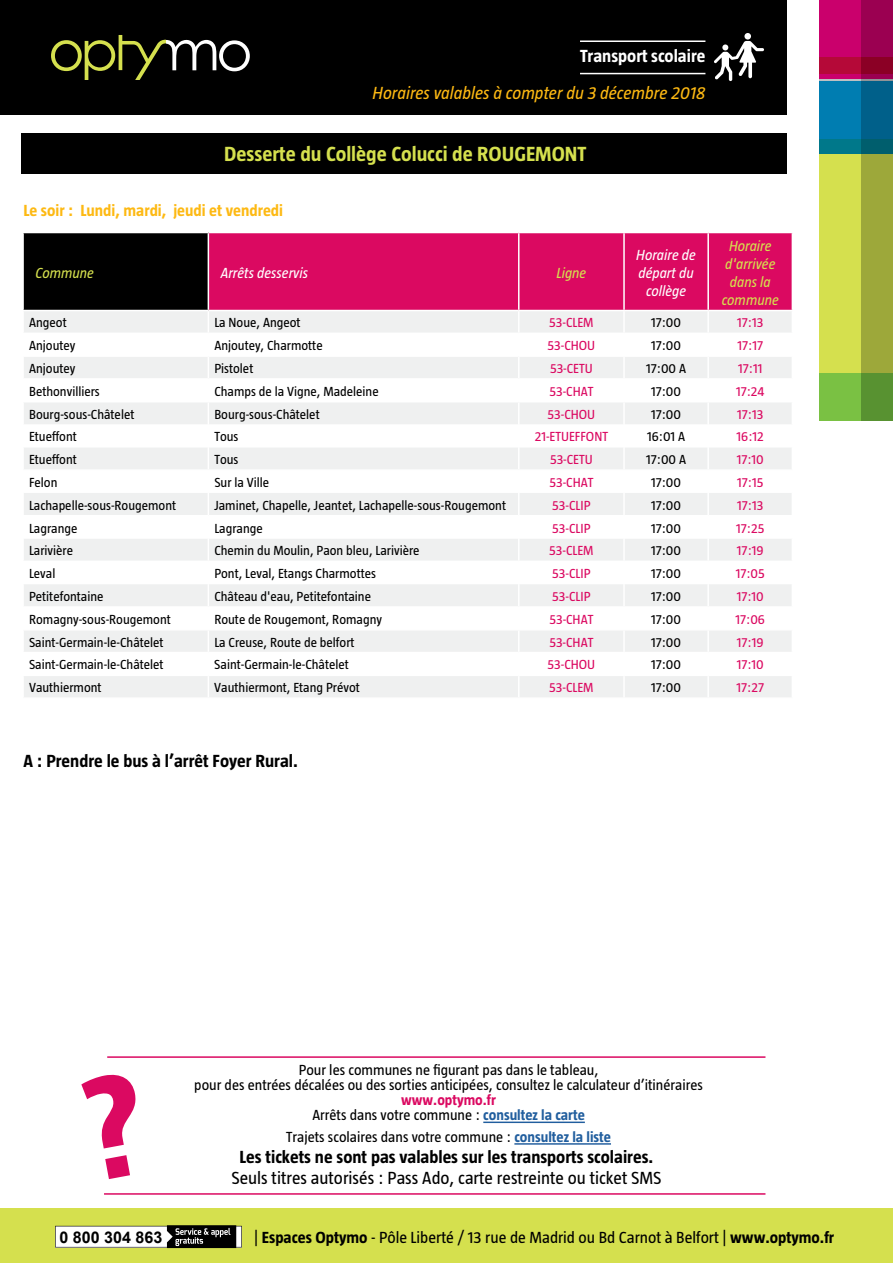
<style>
.page{position:relative;width:893px;height:1263px;background:#fff}
.page>*{position:absolute;margin:0;border:0;box-sizing:border-box;transform-origin:0 0}
.t1{font:700 21px "Taz";color:#d5e04e}
.t2{font:700 18px "Taz";color:#000}
.t3{font:18px "Taz";color:#000}
.t4{font:italic 18px "Taz";color:#fdb913}
.t5{font:700 18px "Taz";color:#fff}
.t6{font:16.5px "Taz";color:#000}
.t7{font:700 16.5px "Taz";color:#fdb913}
.t8{font:700 16.05px "Arial";color:#000}
.t9{font:15px/15px "Taz";color:#000;text-align:center}
.t10{font:italic 15px/18px "Taz";color:#d5e04e;text-align:center}
.t11{font:italic 15px/18px "Taz";color:#fff;text-align:center}
.t12{font:13.5px "Taz";color:#000}
.t13{font:13.5px "Taz";color:#db0961}
.s1{font-weight:700;color:#db0961}
.s2{font-weight:700;color:#215e9e}
.s3{font-weight:700}
</style>
<div class="page">
<div style="left:0;top:0;width:786px;height:114px;background:#000"></div>
<div style="left:21px;top:134px;width:765px;height:40px;background:#000"></div>
<svg style="left:51px;top:35px;width:199px;height:45px"></svg>
<hr style="left:580px;top:40px;width:125px;height:2px;background:#fff">
<hr style="left:580px;top:73px;width:125px;height:1px;background:#fff">
<div style="left:819px;top:0;width:74px;height:57px;background:#ca006c"></div>
<div style="left:819px;top:74px;width:74px;height:6px;background:#ca006c"></div>
<div style="left:819px;top:80px;width:74px;height:61px;background:#007db1"></div>
<div style="left:819px;top:139px;width:74px;height:17px;background:#00788a"></div>
<div style="left:819px;top:154px;width:74px;height:232px;background:#d5e04e"></div>
<hr style="left:819px;top:79px;width:74px;height:2px;background:#bec0c2">
<div style="left:819px;top:57px;width:74px;height:17px;background:#b50938"></div>
<div style="left:819px;top:374px;width:74px;height:47px;background:#7ac143"></div>
<svg style="left:862px;top:0;width:31px;height:421px;background:#787948"></svg>
<div style="left:744px;top:33px;width:7px;height:7px;background:#fff;border-radius:50%"></div>
<svg style="left:714px;top:41px;width:50px;height:40px"></svg>
<div style="left:0;top:1209px;width:893px;height:54px;background:#d5e04e"></div>
<svg style="left:55px;top:1225px;width:187px;height:23px;background:#a6a6a2"></svg>
<hr style="left:483px;top:1121px;width:102px;height:2px;background:#215e9e">
<hr style="left:514px;top:1143px;width:97px;height:2px;background:#215e9e">
<hr style="left:107px;top:1056px;width:658px;height:2px;background:#db0961">
<hr style="left:104px;top:1193px;width:661px;height:2px;background:#db0961">
<div style="left:23px;top:232px;width:185px;height:78px;background:#000"></div>
<div style="left:209px;top:233px;width:583px;height:77px;background:#db0961"></div>
<hr style="left:22px;top:233px;width:2px;height:77px;background:#fff">
<hr style="left:518px;top:233px;width:1px;height:77px;background:#fff">
<hr style="left:623px;top:233px;width:2px;height:77px;background:#fff">
<hr style="left:707px;top:233px;width:2px;height:77px;background:#fff">
<hr style="left:22px;top:232px;width:186px;height:1px;background:#fff">
<svg style="left:24px;top:311px;width:768px;height:386px"></svg>
<hr style="left:708px;top:606px;width:85px;height:2px;background:#fff">
<hr style="left:708px;top:629px;width:85px;height:1px;background:#fff">
<hr style="left:708px;top:652px;width:85px;height:1px;background:#fff">
<hr style="left:708px;top:675px;width:85px;height:1px;background:#fff">
<h2 class="t5" style="left:580px;top:46px;width:127px">Transport scolaire</h2>
<h2 class="t4" style="left:372px;top:83px;width:334px">Horaires valables à compter du 3 décembre 2018</h2>
<h1 class="t1" style="left:224px;top:142px;width:364px">Desserte du Collège Colucci de ROUGEMONT</h1>
<p class="t7" style="left:23px;top:201px;width:261px">Le soir : Lundi, mardi, jeudi et vendredi</p>
<p class="t10" style="left:35px;top:263px;width:60px">Commune</p>
<p class="t11" style="left:221px;top:263px;width:89px">Arrêts desservis</p>
<p class="t10" style="left:556px;top:263px;width:31px">Ligne</p>
<p class="t11" style="left:636px;top:245px;width:61px">Horaire de départ du collège</p>
<p class="t10" style="left:722px;top:236px;width:59px">Horaire d'arrivée dans la commune</p>
<p class="t12" style="left:29px;top:315px;width:39px">Angeot</p>
<p class="t12" style="left:214px;top:315px;width:88px">La Noue, Angeot</p>
<p class="t13" style="left:549px;top:315px;width:46px">53-CLEM</p>
<p class="t12" style="left:651px;top:315px;width:31px">17:00</p>
<p class="t13" style="left:737px;top:315px;width:28px">17:13</p>
<p class="t12" style="left:29px;top:338px;width:48px">Anjoutey</p>
<p class="t12" style="left:214px;top:338px;width:110px">Anjoutey, Charmotte</p>
<p class="t13" style="left:547px;top:338px;width:49px">53-CHOU</p>
<p class="t12" style="left:651px;top:338px;width:31px">17:00</p>
<p class="t13" style="left:737px;top:338px;width:27px">17:17</p>
<p class="t12" style="left:29px;top:361px;width:48px">Anjoutey</p>
<p class="t12" style="left:214px;top:361px;width:41px">Pistolet</p>
<p class="t13" style="left:550px;top:361px;width:44px">53-CETU</p>
<p class="t12" style="left:646px;top:361px;width:41px">17:00 A</p>
<p class="t13" style="left:738px;top:361px;width:26px">17:11</p>
<p class="t12" style="left:29px;top:384px;width:72px">Bethonvilliers</p>
<p class="t12" style="left:214px;top:384px;width:166px">Champs de la Vigne, Madeleine</p>
<p class="t13" style="left:549px;top:384px;width:46px">53-CHAT</p>
<p class="t12" style="left:651px;top:384px;width:31px">17:00</p>
<p class="t13" style="left:736px;top:384px;width:30px">17:24</p>
<p class="t12" style="left:29px;top:406px;width:107px">Bourg-sous-Châtelet</p>
<p class="t12" style="left:214px;top:406px;width:107px">Bourg-sous-Châtelet</p>
<p class="t13" style="left:547px;top:406px;width:49px">53-CHOU</p>
<p class="t12" style="left:651px;top:406px;width:31px">17:00</p>
<p class="t13" style="left:737px;top:406px;width:28px">17:13</p>
<p class="t12" style="left:29px;top:429px;width:49px">Etueffont</p>
<p class="t12" style="left:214px;top:429px;width:26px">Tous</p>
<p class="t13" style="left:535px;top:429px;width:29px">21-Etueffont</p>
<p class="t12" style="left:647px;top:429px;width:40px">16:01 A</p>
<p class="t13" style="left:737px;top:429px;width:29px">16:12</p>
<p class="t12" style="left:29px;top:452px;width:49px">Etueffont</p>
<p class="t12" style="left:214px;top:452px;width:26px">Tous</p>
<p class="t13" style="left:550px;top:452px;width:44px">53-CETU</p>
<p class="t12" style="left:646px;top:452px;width:41px">17:00 A</p>
<p class="t13" style="left:737px;top:452px;width:29px">17:10</p>
<p class="t12" style="left:29px;top:475px;width:30px">Felon</p>
<p class="t12" style="left:214px;top:475px;width:56px">Sur la Ville</p>
<p class="t13" style="left:549px;top:475px;width:46px">53-CHAT</p>
<p class="t12" style="left:651px;top:475px;width:31px">17:00</p>
<p class="t13" style="left:737px;top:475px;width:28px">17:15</p>
<p class="t12" style="left:29px;top:498px;width:149px">Lachapelle-sous-Rougemont</p>
<p class="t12" style="left:214px;top:498px;width:293px">Jaminet, Chapelle, Jeantet, Lachapelle-sous-Rougemont</p>
<p class="t13" style="left:552px;top:498px;width:40px">53-CLIP</p>
<p class="t12" style="left:651px;top:498px;width:31px">17:00</p>
<p class="t13" style="left:737px;top:498px;width:28px">17:13</p>
<p class="t12" style="left:29px;top:520px;width:50px">Lagrange</p>
<p class="t12" style="left:214px;top:520px;width:50px">Lagrange</p>
<p class="t13" style="left:552px;top:520px;width:40px">53-CLIP</p>
<p class="t12" style="left:651px;top:520px;width:31px">17:00</p>
<p class="t13" style="left:736px;top:520px;width:30px">17:25</p>
<p class="t12" style="left:29px;top:543px;width:46px">Larivière</p>
<p class="t12" style="left:214px;top:543px;width:207px">Chemin du Moulin, Paon bleu, Larivière</p>
<p class="t13" style="left:549px;top:543px;width:46px">53-CLEM</p>
<p class="t12" style="left:651px;top:543px;width:31px">17:00</p>
<p class="t13" style="left:737px;top:543px;width:28px">17:19</p>
<p class="t12" style="left:29px;top:566px;width:28px">Leval</p>
<p class="t12" style="left:214px;top:566px;width:163px">Pont, Leval, Etangs Charmottes</p>
<p class="t13" style="left:552px;top:566px;width:40px">53-CLIP</p>
<p class="t12" style="left:651px;top:566px;width:31px">17:00</p>
<p class="t13" style="left:736px;top:566px;width:31px">17:05</p>
<p class="t12" style="left:29px;top:589px;width:76px">Petitefontaine</p>
<p class="t12" style="left:214px;top:589px;width:158px">Château d'eau, Petitefontaine</p>
<p class="t13" style="left:552px;top:589px;width:40px">53-CLIP</p>
<p class="t12" style="left:651px;top:589px;width:31px">17:00</p>
<p class="t13" style="left:737px;top:589px;width:29px">17:10</p>
<p class="t12" style="left:29px;top:612px;width:143px">Romagny-sous-Rougemont</p>
<p class="t12" style="left:214px;top:612px;width:169px">Route de Rougemont, Romagny</p>
<p class="t13" style="left:549px;top:612px;width:46px">53-CHAT</p>
<p class="t12" style="left:651px;top:612px;width:31px">17:00</p>
<p class="t13" style="left:735px;top:612px;width:31px">17:06</p>
<p class="t12" style="left:29px;top:634px;width:136px">Saint-Germain-le-Châtelet</p>
<p class="t12" style="left:214px;top:634px;width:142px">La Creuse, Route de belfort</p>
<p class="t13" style="left:549px;top:634px;width:46px">53-CHAT</p>
<p class="t12" style="left:651px;top:634px;width:31px">17:00</p>
<p class="t13" style="left:737px;top:634px;width:28px">17:19</p>
<p class="t12" style="left:29px;top:657px;width:136px">Saint-Germain-le-Châtelet</p>
<p class="t12" style="left:214px;top:657px;width:136px">Saint-Germain-le-Châtelet</p>
<p class="t13" style="left:547px;top:657px;width:49px">53-CHOU</p>
<p class="t12" style="left:651px;top:657px;width:31px">17:00</p>
<p class="t13" style="left:737px;top:657px;width:29px">17:10</p>
<p class="t12" style="left:29px;top:680px;width:74px">Vauthiermont</p>
<p class="t12" style="left:214px;top:680px;width:147px">Vauthiermont, Etang Prévot</p>
<p class="t13" style="left:549px;top:680px;width:46px">53-CLEM</p>
<p class="t12" style="left:651px;top:680px;width:31px">17:00</p>
<p class="t13" style="left:736px;top:680px;width:29px">17:27</p>
<h2 class="t2" style="left:23px;top:751px;width:276px">A : Prendre le bus à l’arrêt Foyer Rural.</h2>
<p class="t9" style="left:194px;top:1062px;width:510px">Pour les communes ne figurant pas dans le tableau,<br>pour des entrées décalées ou des sorties anticipées, consultez le calculateur d’itinéraires</p>
<p class="t9" style="left:312px;top:1092px;width:274px"><span class="s1">www.optymo.fr<br></span>Arrêts dans votre commune : <span class="s2">consultez la carte</span></p>
<p class="t9" style="left:286px;top:1129px;width:326px">Trajets scolaires dans votre commune : <span class="s2">consultez la liste</span></p>
<h2 class="t2" style="left:240px;top:1146px;width:415px">Les tickets ne sont pas valables sur les transports scolaires.</h2>
<h2 class="t3" style="left:231px;top:1168px;width:432px">Seuls titres autorisés : Pass Ado, carte restreinte ou ticket SMS</h2>
<p class="t8" style="left:59px;top:1226px;width:104px">0 800 304 863</p>
<p class="t6" style="left:254px;top:1227px;width:581px">| <span class="s3">Espaces Optymo</span> - Pôle Liberté / 13 rue de Madrid ou Bd Carnot à Belfort | <span class="s3">www.optymo.fr</span></p>
</div>
